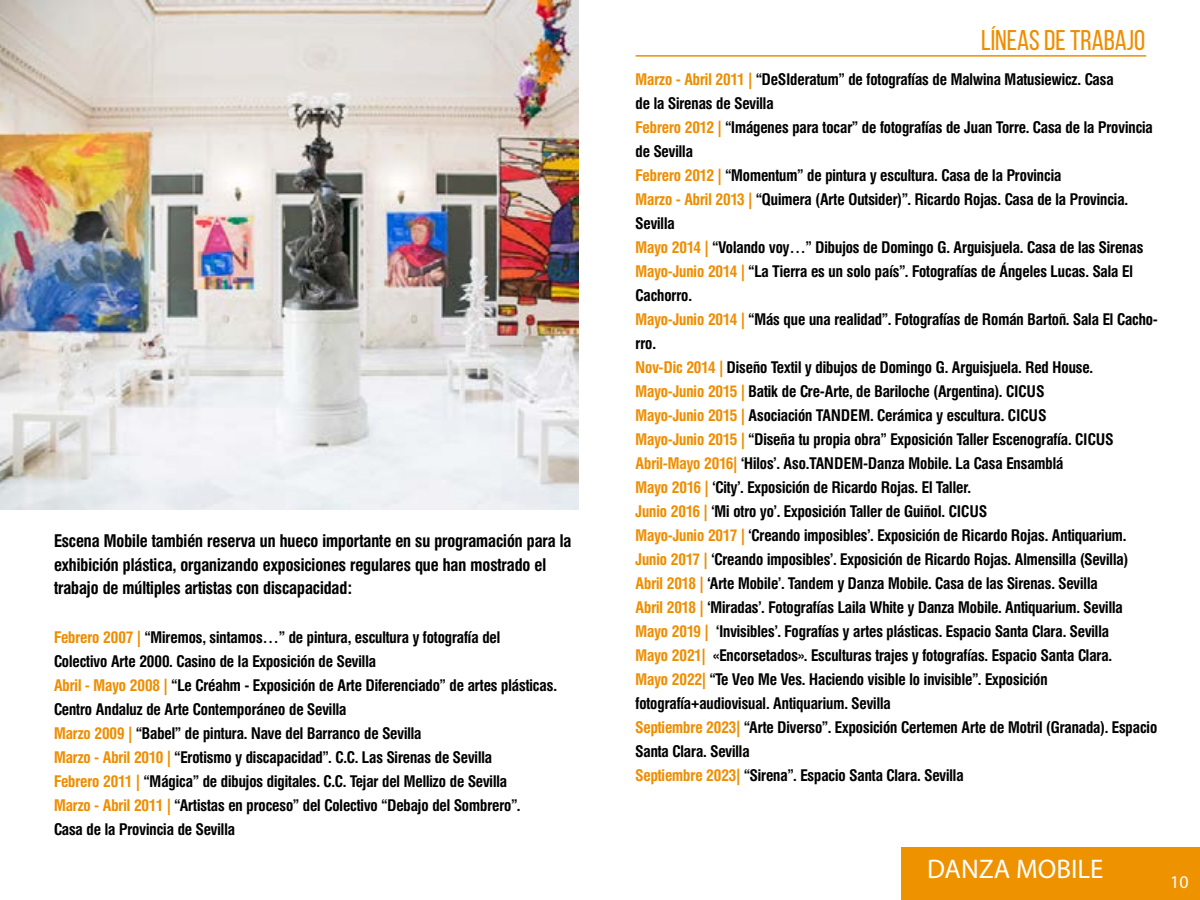
<style>
.page{position:relative;width:1200px;height:900px;background:#fff}
.page>*{position:absolute;margin:0;border:0;box-sizing:border-box;transform-origin:0 0}
.t1{font:28.5px "Bebas Neue";color:#ef8d00}
.t2{font:27px "Myriad Pro";color:#fff}
.t3{font:700 18px/24px "Helvetica Two BQ";color:#000}
.t4{font:18px "Myriad Pro";color:#fff}
.t5{font:700 16.5px/24px "Helvetica Two BQ";color:#000}
.s1{color:#ef8d00}
</style>
<div class="page">
<div style="left:902px;top:847px;width:298px;height:53px;background:#ef9200"></div>
<hr style="left:636px;top:55px;width:510px;height:2px;background:#ef8d00">
<img style="left:0;top:0;width:578px;height:510px">
<p class="t3" style="left:54px;top:529px;width:519px">Escena Mobile también reserva un hueco importante en su programación para la exhibición plástica, organizando exposiciones regulares que han mostrado el trabajo de múltiples artistas con discapacidad:</p>
<p class="t5" style="left:54px;top:625px;width:504px"><span class="s1">Febrero 2007 |</span> “Miremos, sintamos…” de pintura, escultura y fotografía del Colectivo Arte 2000. Casino de la Exposición de Sevilla<br><span class="s1">Abril - Mayo 2008 |</span> “Le Créahm - Exposición de Arte Diferenciado” de artes plásticas.<br>Centro Andaluz de Arte Contemporáneo de Sevilla<br><span class="s1">Marzo 2009 |</span> “Babel” de pintura. Nave del Barranco de Sevilla<br><span class="s1">Marzo - Abril 2010 |</span> “Erotismo y discapacidad”. C.C. Las Sirenas de Sevilla<br><span class="s1">Febrero 2011 |</span> “Mágica” de dibujos digitales. C.C. Tejar del Mellizo de Sevilla<br><span class="s1">Marzo - Abril 2011 |</span> “Artistas en proceso” del Colectivo “Debajo del Sombrero”.<br>Casa de la Provincia de Sevilla</p>
<h1 class="t1" style="left:981px;top:24px;width:166px">LÍNEAS DE TRABAJO</h1>
<p class="t5" style="left:636px;top:68px;width:524px"><span class="s1">Marzo - Abril 2011 |</span> “DeSIderatum” de fotografías de Malwina Matusiewicz. Casa<br>de la Sirenas de Sevilla<br><span class="s1">Febrero 2012 |</span> “Imágenes para tocar” de fotografías de Juan Torre. Casa de la Provincia de Sevilla<br><span class="s1">Febrero 2012 |</span> “Momentum” de pintura y escultura. Casa de la Provincia<br><span class="s1">Marzo - Abril 2013 |</span> “Quimera (Arte Outsider)”. Ricardo Rojas. Casa de la Provincia.<br>Sevilla<br><span class="s1">Mayo 2014 |</span> “Volando voy…” Dibujos de Domingo G. Arguisjuela. Casa de las Sirenas <span class="s1">Mayo-Junio 2014 |</span> “La Tierra es un solo país”. Fotografías de Ángeles Lucas. Sala El Cachorro.<br><span class="s1">Mayo-Junio 2014 |</span> “Más que una realidad”. Fotografías de Román Bartoñ. Sala El Cacho&shy;rro.<br><span class="s1">Nov-Dic 2014 |</span> Diseño Textil y dibujos de Domingo G. Arguisjuela. Red House.<br><span class="s1">Mayo-Junio 2015 |</span> Batik de Cre-Arte, de Bariloche (Argentina). CICUS<br><span class="s1">Mayo-Junio 2015 |</span> Asociación TANDEM. Cerámica y escultura. CICUS<br><span class="s1">Mayo-Junio 2015 |</span> “Diseña tu propia obra” Exposición Taller Escenografía. CICUS <span class="s1">Abril-Mayo 2016|</span> ‘Hilos’. Aso.TANDEM-Danza Mobile. La Casa Ensamblá<br><span class="s1">Mayo 2016 |</span> ‘City’. Exposición de Ricardo Rojas. El Taller.<br><span class="s1">Junio 2016 |</span> ‘Mi otro yo’. Exposición Taller de Guiñol. CICUS<br><span class="s1">Mayo-Junio 2017 |</span> ‘Creando imposibles’. Exposición de Ricardo Rojas. Antiquarium.<br><span class="s1">Junio 2017 |</span> ‘Creando imposibles’. Exposición de Ricardo Rojas. Almensilla (Sevilla)<br><span class="s1">Abril 2018 |</span> ‘Arte Mobile’. Tandem y Danza Mobile. Casa de las Sirenas. Sevilla<br><span class="s1">Abril 2018 |</span> ‘Miradas’. Fotografías Laila White y Danza Mobile. Antiquarium. Sevilla <span class="s1">Mayo 2019 |</span> ‘Invisibles’. Fografías y artes plásticas. Espacio Santa Clara. Sevilla<br><span class="s1">Mayo 2021|</span> «Encorsetados». Esculturas trajes y fotografías. Espacio Santa Clara.<br><span class="s1">Mayo 2022|</span> “Te Veo Me Ves. Haciendo visible lo invisible”. Exposición fotografía+audiovisual. Antiquarium. Sevilla<br><span class="s1">Septiembre 2023|</span> “Arte Diverso”. Exposición Certemen Arte de Motril (Granada). Espacio Santa Clara. Sevilla<br><span class="s1">Septiembre 2023|</span> “Sirena”. Espacio Santa Clara. Sevilla</p>
<h2 class="t2" style="left:927px;top:852px;width:178px">DANZA MOBILE</h2>
<p class="t4" style="left:1170px;top:871px;width:20px">10</p>
</div>
